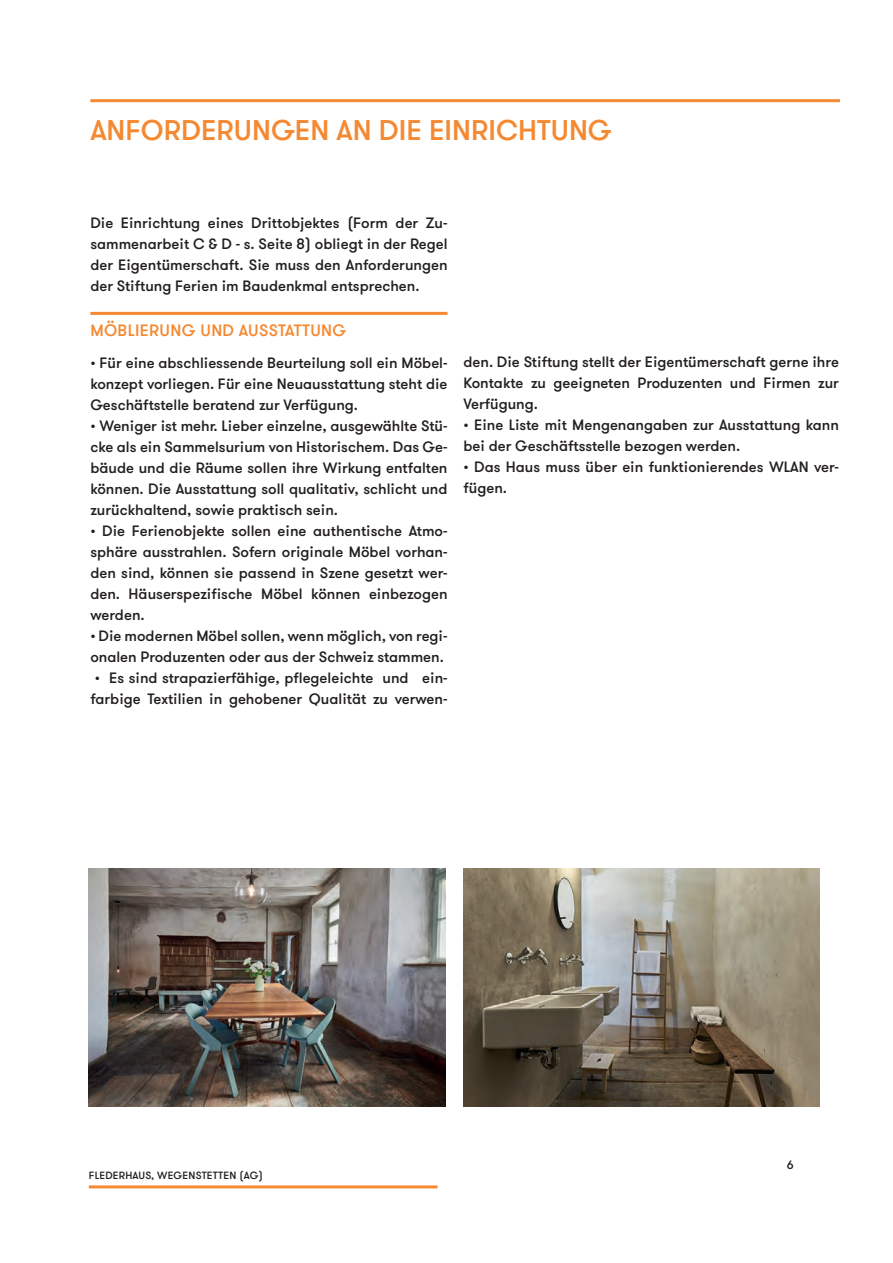
<style>
.page{position:relative;width:893px;height:1263px;background:#fff}
.page>*{position:absolute;margin:0;border:0;box-sizing:border-box;transform-origin:0 0}
.t1{font:500 28.5px "GT Walsheim";color:#f58932}
.t2{font:500 16.5px "GT Walsheim";letter-spacing:.02em;color:#f58932}
.t3{font:500 15px/21px "GT Walsheim";color:#231f20;text-align:justify}
.t4{font:500 12px "GT Walsheim";color:#231f20}
.t5{font:500 10.5px "GT Walsheim";letter-spacing:.02em;color:#231f20}
</style>
<div class="page">
<img style="left:89px;top:869px;width:357px;height:238px">
<img style="left:463px;top:869px;width:357px;height:238px">
<hr style="left:89px;top:1185px;width:348px;height:3px;background:#f58932">
<hr style="left:90px;top:312px;width:358px;height:3px;background:#f58932">
<hr style="left:90px;top:99px;width:750px;height:3px;background:#f58932">
<h1 class="t1" style="left:90px;top:112px;width:523px">ANFORDERUNGEN AN DIE EINRICHTUNG</h1>
<p class="t3" style="left:90px;top:213px;width:359px">Die Einrichtung eines Drittobjektes (Form der Zu&shy;sammenarbeit C &amp; D - s. Seite 8) obliegt in der Regel der Eigentümerschaft. Sie muss den Anforderungen der Stiftung Ferien im Baudenkmal entsprechen.</p>
<p class="t2" style="left:90px;top:320px;width:257px">MÖBLIERUNG UND AUSSTATTUNG</p>
<p class="t3" style="left:90px;top:352px;width:359px">• Für eine abschliessende Beurteilung soll ein Möbel&shy;konzept vorliegen. Für eine Neuausstattung steht die Geschäftstelle beratend zur Verfügung.</p>
<p class="t3" style="left:90px;top:415px;width:359px">• Weniger ist mehr. Lieber einzelne, ausgewählte Stü&shy;cke als ein Sammelsurium von Historischem. Das Ge&shy;bäude und die Räume sollen ihre Wirkung entfalten können. Die Ausstattung soll qualitativ, schlicht und zurückhaltend, sowie praktisch sein.</p>
<p class="t3" style="left:90px;top:520px;width:359px">• Die Ferienobjekte sollen eine authentische Atmo&shy;sphäre ausstrahlen. Sofern originale Möbel vorhan&shy;den sind, können sie passend in Szene gesetzt wer&shy;den. Häuserspezifische Möbel können einbezogen werden.</p>
<p class="t3" style="left:90px;top:625px;width:359px">• Die modernen Möbel sollen, wenn möglich, von regi&shy;onalen Produzenten oder aus der Schweiz stammen.</p>
<p class="t3" style="left:90px;top:667px;width:359px;text-align:center">• Es sind strapazierfähige, pflegeleichte und ein&shy;farbige Textilien in gehobener Qualität zu verwen-</p>
<p class="t3" style="left:463px;top:352px;width:377px">den. Die Stiftung stellt der Eigentümerschaft gerne ihre Kontakte zu geeigneten Produzenten und Firmen zur Verfügung.</p>
<p class="t3" style="left:463px;top:415px;width:377px">• Eine Liste mit Mengenangaben zur Ausstattung kann bei der Geschäftsstelle bezogen werden.</p>
<p class="t3" style="left:463px;top:457px;width:377px">• Das Haus muss über ein funktionierendes WLAN ver&shy;fügen.</p>
<p class="t5" style="left:89px;top:1169px;width:175px">FLEDERHAUS, WEGENSTETTEN (AG)</p>
<p class="t4" style="left:787px;top:1157px;width:8px">6</p>
</div>
